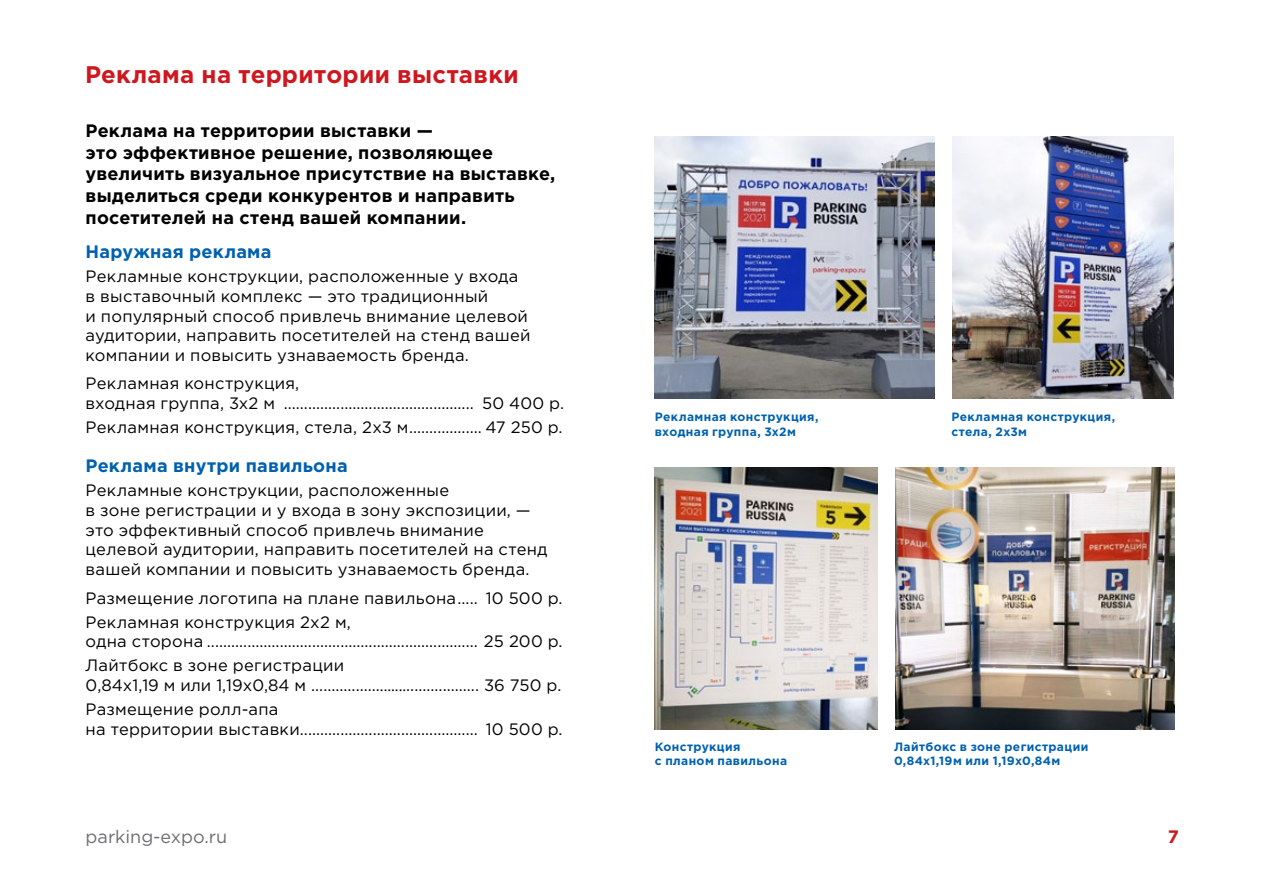
<style>
.page{position:relative;width:1263px;height:893px;background:#fff}
.page>*{position:absolute;margin:0;border:0;box-sizing:border-box;transform-origin:0 0}
.t1{font:700 24px "Gotham Pro";letter-spacing:.015em;color:#ce171e}
.t2{font:700 18px/21.6px "Gotham Pro";letter-spacing:.015em;color:#000}
.t3{font:700 18px "Gotham Pro";letter-spacing:.02em;color:#0061af}
.t4{font:18px "Gotham Pro";color:#6d6e71}
.t5{font:700 18px "Gotham Pro";color:#ce171e}
.t6{font:16.5px/19.8px "Gotham Pro";letter-spacing:.015em;color:#000}
.t7{font:700 12px/14.4px "Gotham Pro";letter-spacing:.03em;color:#0061af}
.s1{font-family:"Minion Pro"}
</style>
<div class="page">
<img style="left:655px;top:137px;width:279px;height:261px">
<img style="left:952px;top:137px;width:222px;height:261px">
<img style="left:655px;top:468px;width:222px;height:261px">
<img style="left:895px;top:468px;width:280px;height:261px">
<h1 class="t1" style="left:85px;top:61px;width:435px">Реклама на территории выставки</h1>
<p class="t2" style="left:86px;top:120px;width:471px">Реклама на территории выставки —<br>это эффективное решение, позволяющее увеличить визуальное присутствие на выставке, выделиться среди конкурентов и направить посетителей на стенд вашей компании.</p>
<p class="t3" style="left:86px;top:241px;width:187px">Наружная реклама</p>
<p class="t6" style="left:86px;top:266px;width:446px">Рекламные конструкции, расположенные у входа в выставочный комплекс — это традиционный<br>и популярный способ привлечь внимание целевой аудитории, направить посетителей на стенд вашей компании и повысить узнаваемость бренда.</p>
<p class="t6" style="left:86px;top:374px;width:215px">Рекламная конструкция, входная группа, 3x2 м</p>
<p class="t6" style="left:86px;top:391px;width:480px;line-height:24px;text-align:right">50 400 р.<br>Рекламная конструкция, стела, 2х3 м.................. 47 250 р.</p>
<p class="t3" style="left:86px;top:455px;width:264px">Реклама внутри павильона</p>
<p class="t6" style="left:86px;top:480px;width:463px">Рекламные конструкции, расположенные<br>в зоне регистрации и у входа в зону экспозиции, — это эффективный способ привлечь внимание целевой аудитории, направить посетителей на стенд вашей компании и повысить узнаваемость бренда.</p>
<p class="t6" style="left:86px;top:586px;width:478px;line-height:24px">Размещение логотипа на плане павильона..... 10 500 р.<br>Рекламная конструкция 2х2 м,</p>
<p class="t6" style="left:86px;top:629px;width:478px;line-height:24px">одна сторона ................................................................... 25 200 р.<br>Лайтбокс в зоне регистрации</p>
<p class="t6" style="left:86px;top:673px;width:477px;line-height:24px">0,84х1,19 м или 1,19х0,84 м .................<span class="s1">.......</span>.................. 36 750 р.<br>Размещение ролл-апа</p>
<p class="t6" style="left:86px;top:719px;width:478px">на территории выставки............................................ 10 500 р.</p>
<p class="t7" style="left:655px;top:409px;width:165px">Рекламная конструкция, входная группа, 3х2м</p>
<p class="t7" style="left:951px;top:409px;width:165px">Рекламная конструкция, стела, 2х3м</p>
<p class="t7" style="left:655px;top:739px;width:134px">Конструкция<br>с планом павильона</p>
<p class="t7" style="left:894px;top:739px;width:196px">Лайтбокс в зоне регистрации<br>0,84х1,19м или 1,19х0,84м</p>
<p class="t4" style="left:86px;top:827px;width:143px">parking-expo.ru</p>
<p class="t5" style="left:1168px;top:827px;width:13px">7</p>
</div>
